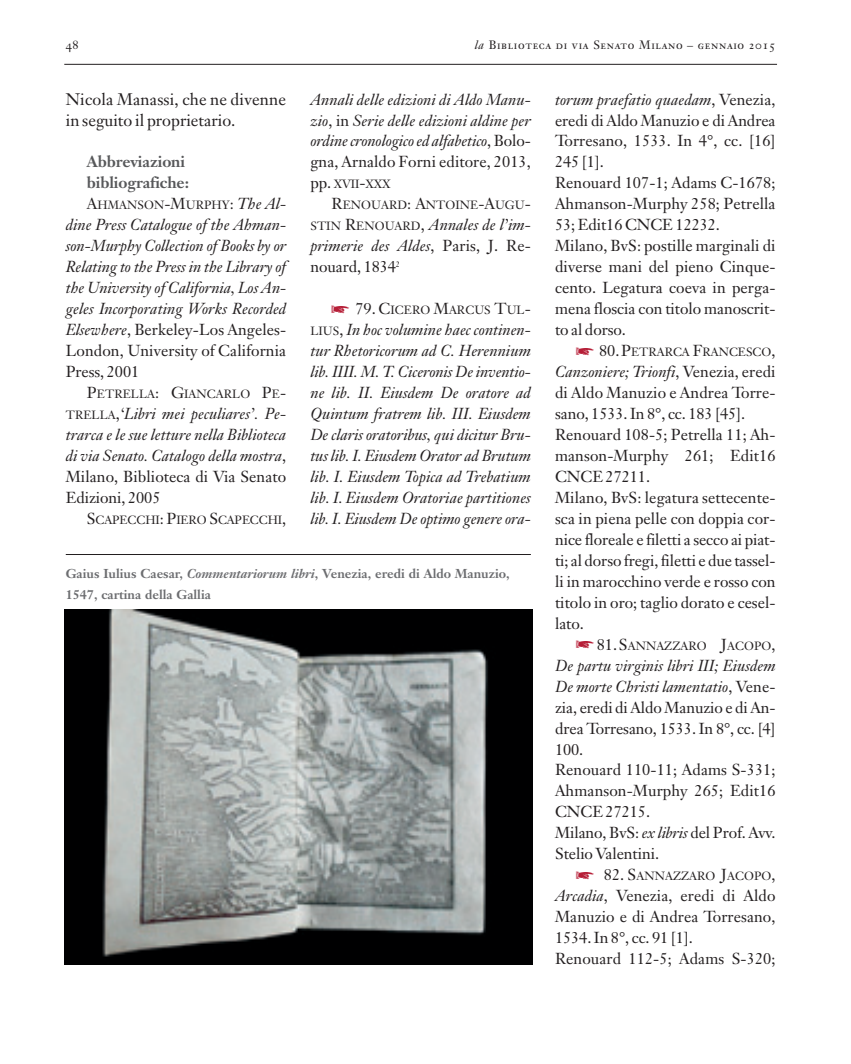
<style>
.page{position:relative;width:851px;height:1064px;background:#fff}
.page>*{position:absolute;margin:0;border:0;box-sizing:border-box;transform-origin:0 0}
.t1{font:16.5px/21px "Janson Text";letter-spacing:.01em;color:#231f20}
.t2{font:15.75px/21px "Janson Text";letter-spacing:.005em;color:#231f20}
.t3{font:italic 15.75px/21px "Janson Text";letter-spacing:.005em;color:#231f20;text-align:justify}
.t4{font:700 15.75px/21px "Janson Text";letter-spacing:-.005em;color:#57585a}
.t5{font:700 12.75px/21px "Janson Text";color:#6c6d70}
.t6{font:12px "Janson Text Roman SC";letter-spacing:.05em;color:#231f20}
.t7{font:11.85px/21px "Janson Text";letter-spacing:.005em;color:#231f20}
.s1{font-family:"Janson Text Italic Os F"}
.s2{font-size:15.75px}
.s3{font-style:italic;font-size:15.75px}
.s4{font-style:normal}
.s5{font-style:normal;font-size:11.85px}
.s6{font-style:italic}
</style>
<div class="page">
<hr style="left:64px;top:64px;width:713px;height:1px;background:#231f20">
<img style="left:64px;top:609px;width:468px;height:355px">
<hr style="left:66px;top:554px;width:465px;height:1px;background:#231f20">
<p class="t6" style="left:66px;top:40px;width:15px">48</p>
<p class="t6" style="left:475px;top:40px;width:302px"><span class="s1">la</span> Biblioteca di via Senato Milano – gennaio 2015</p>
<p class="t1" style="left:66px;top:90px;width:222px">Nicola Manassi, che ne divenne in seguito il proprietario.</p>
<p class="t4" style="left:87px;top:153px;width:104px">Abbreviazioni bibliografiche:</p>
<p class="t7" style="left:87px;top:196px;width:201px"><span class="s2">A</span>HMANSON<span class="s2">-M</span>URPHY<span class="s2">:</span> <span class="s3">The Al-</span></p>
<p class="t3" style="left:66px;top:216px;width:222px">dine Press Catalogue of the Ahman&shy;son-Murphy Collection of Books by or Relating to the Press in the Library of the University of California, Los An&shy;geles Incorporating Works Recorded Elsewhere<span class="s4">, Berkeley-Los Angeles-London, University of California Press, 2001</span></p>
<p class="t7" style="left:87px;top:384px;width:201px"><span class="s2">P</span>ETRELLA<span class="s2">: G</span>IANCARLO <span class="s2">P</span>E<span class="s2">-</span></p>
<p class="t3" style="left:66px;top:405px;width:222px"><span class="s5">TRELLA</span><span class="s4">,</span>‘Libri mei peculiares’. Pe&shy;trarca e le sue letture nella Biblioteca di via Senato. Catalogo della mostra<span class="s4">, Milano, Biblioteca di Via Senato Edizioni, 2005</span></p>
<p class="t7" style="left:87px;top:510px;width:201px"><span class="s2">S</span>CAPECCHI<span class="s2">: P</span>IERO <span class="s2">S</span>CAPECCHI<span class="s2">,</span></p>
<p class="t2" style="left:555px;top:90px;width:222px"><span class="s6">torum praefatio quaedam</span>, Venezia, eredi di Aldo Manuzio e di Andrea<br>Torresano, 1533. In 4°, cc. [16]<br>245 [1].<br>Renouard 107-1; Adams C-1678;<br>Ahmanson-Murphy 258; Petrella<br>53; Edit16 CNCE 12232.<br>Milano, BvS: postille marginali di diverse mani del pieno Cinque&shy;cento. Legatura coeva in perga&shy;mena floscia con titolo manoscrit&shy;to al dorso.</p>
<p class="t7" style="left:599px;top:342px;width:178px"><span class="s2">80.P</span>ETRARCA <span class="s2">F</span>RANCESCO<span class="s2">,</span></p>
<p class="t2" style="left:555px;top:362px;width:222px"><span class="s6">Canzoniere; Trionfi</span>, Venezia, eredi di Aldo Manuzio e Andrea Torre&shy;sano, 1533. In 8°, cc. 183 [45].<br>Renouard 108-5; Petrella 11; Ah&shy;manson-Murphy 261; Edit16<br>CNCE 27211.<br>Milano, BvS: legatura settecente&shy;sca in piena pelle con doppia cor&shy;nice floreale e filetti a secco ai piat&shy;ti; al dorso fregi, filetti e due tassel&shy;li in marocchino verde e rosso con titolo in oro; taglio dorato e cesel&shy;lato.</p>
<p class="t7" style="left:597px;top:636px;width:180px"><span class="s2">81.S</span>ANNAZZARO <span class="s2">J</span>ACOPO<span class="s2">,</span></p>
<p class="t2" style="left:555px;top:656px;width:222px"><span class="s6">De partu virginis libri III; Eiusdem<br>De morte Christi lamentatio</span>, Vene&shy;zia, eredi di Aldo Manuzio e di An&shy;drea Torresano, 1533. In 8°, cc. [4]<br>100.<br>Renouard 110-11; Adams S-331;<br>Ahmanson-Murphy 265; Edit16<br>CNCE 27215.<br>Milano, BvS: <span class="s6">ex libris</span> del Prof. Avv.<br>Stelio Valentini.</p>
<p class="t7" style="left:604px;top:866px;width:173px"><span class="s2">82. S</span>ANNAZZARO <span class="s2">J</span>ACOPO<span class="s2">,</span></p>
<p class="t2" style="left:555px;top:886px;width:222px"><span class="s6">Arcadia</span>, Venezia, eredi di Aldo<br>Manuzio e di Andrea Torresano,<br>1534. In 8°, cc. 91 [1].<br>Renouard 112-5; Adams S-320;</p>
<p class="t3" style="left:310px;top:90px;width:222px">Annali delle edizioni di Aldo Manu&shy;zio<span class="s4">, in</span> Serie delle edizioni aldine per ordine cronologico ed alfabetico<span class="s4">, Bolo&shy;gna, Arnaldo Forni editore, 2013,</span></p>
<p class="t7" style="left:332px;top:175px;width:201px;text-indent:-21px"><span class="s2">pp.</span> XVII<span class="s2">-</span>XXX<br><span class="s2">R</span>ENOUARD<span class="s2">: A</span>NTOINE<span class="s2">-A</span>UGU<span class="s2">-</span></p>
<p class="t3" style="left:310px;top:216px;width:222px"><span class="s5">STIN</span> <span class="s4">R</span><span class="s5">ENOUARD</span><span class="s4">,</span> Annales de l’im&shy;primerie des Aldes<span class="s4">, Paris, J. Re&shy;nouard, 1834</span><sup>2</sup></p>
<p class="t7" style="left:355px;top:301px;width:177px"><span class="s2">79. C</span>ICERO <span class="s2">M</span>ARCUS <span class="s2">T</span>UL<span class="s2">-</span></p>
<p class="t3" style="left:310px;top:321px;width:222px"><span class="s5">LIUS</span><span class="s4">,</span> In hoc volumine haec continen&shy;tur Rhetoricorum ad C. Herennium lib. IIII. M. T. Ciceronis De inventio&shy;ne lib. II. Eiusdem De oratore ad Quintum fratrem lib. III. Eiusdem De claris oratoribus, qui dicitur Bru&shy;tus lib. I. Eiusdem Orator ad Brutum lib. I. Eiusdem Topica ad Trebatium lib. I. Eiusdem Oratoriae partitiones lib. I. Eiusdem De optimo genere ora-</p>
<p class="t5" style="left:66px;top:564px;width:445px">Gaius Iulius Caesar, <span class="s6">Commentariorum libri</span>, Venezia, eredi di Aldo Manuzio,<br>1547, cartina della Gallia</p>
</div>
